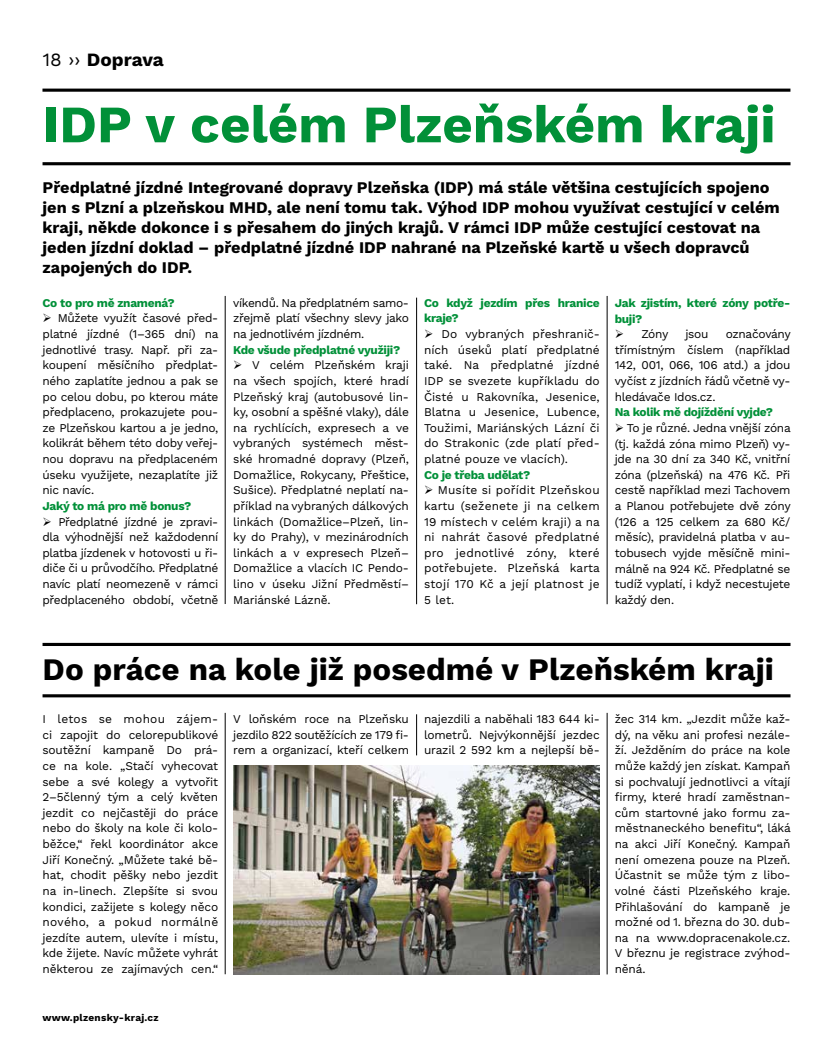
<style>
.page{position:relative;width:833px;height:1063px;background:#fff}
.page>*{position:absolute;margin:0;border:0;box-sizing:border-box;transform-origin:0 0}
.t1{font:700 52.5px "Work Sans";color:#019038}
.t2{font:700 31.25px "Work Sans";color:#000}
.t3{font:700 18.75px "Work Sans";letter-spacing:-.005em;color:#000}
.t4{font:700 16.25px/20px "Work Sans";color:#000}
.t5{font:11.88px/15.6px "Work Sans";letter-spacing:-.025em;color:#000;text-align:justify}
.t6{font:700 11.88px/15.6px "Work Sans";letter-spacing:-.025em;color:#019038}
.t7{font:700 10px "Work Sans";letter-spacing:.025em;color:#000}
.s1{font-weight:400}
</style>
<div class="page">
<hr style="left:42px;top:89px;width:748px;height:3px;background:#000">
<hr style="left:43px;top:162px;width:747px;height:3px;background:#000">
<hr style="left:43px;top:643px;width:747px;height:3px;background:#000">
<hr style="left:43px;top:694px;width:747px;height:3px;background:#000">
<img style="left:233px;top:765px;width:366px;height:209px">
<hr style="left:416px;top:298px;width:1px;height:306px;background:#000">
<hr style="left:607px;top:296px;width:1px;height:308px;background:#000">
<hr style="left:225px;top:296px;width:1px;height:308px;background:#000">
<hr style="left:416px;top:714px;width:1px;height:41px;background:#000">
<hr style="left:607px;top:713px;width:1px;height:261px;background:#000">
<hr style="left:225px;top:713px;width:1px;height:261px;background:#000">
<h3 class="t3" style="left:43px;top:48px;width:123px"><span class="s1">18 ››</span> Doprava</h3>
<h1 class="t1" style="left:43px;top:94px;width:734px">ID P v celém Plzeňském kraji</h1>
<p class="t4" style="left:43px;top:178px;width:739px">Předplatné jízdné Integrované dopravy Plzeňska (ID P) má stále většina cestujících spojeno jen s Plzní a plzeňskou MHD, ale není tomu tak. Výhod ID P mohou využívat cestující v celém kraji, někde dokonce i s přesahem do jiných krajů. V rámci ID P může cestující cestovat na jeden jízdní doklad – předplatné jízdné ID P nahrané na Plzeňské kartě u všech dopravců zapojených do ID P.</p>
<p class="t6" style="left:43px;top:295px;width:134px">Co to pro mě znamená?</p>
<p class="t5" style="left:43px;top:311px;width:177px">➢ Můžete využít časové před&shy;platné jízdné (1–365 dní) na jednotlivé trasy. Např. při za&shy;koupení měsíčního předplat&shy;ného zaplatíte jednou a pak se po celou dobu, po kterou máte předplaceno, prokazujete pou&shy;ze Plzeňskou kartou a je jedno, kolikrát během této doby veřej&shy;nou dopravu na předplaceném úseku využijete, nezaplatíte již nic navíc.</p>
<p class="t6" style="left:43px;top:499px;width:150px">Jaký to má pro mě bonus?</p>
<p class="t5" style="left:43px;top:514px;width:177px">➢ Předplatné jízdné je zpravi&shy;dla výhodnější než každodenní platba jízdenek v hotovosti u ři&shy;diče či u průvodčího. Předplatné navíc platí neomezeně v rámci předplaceného období, včetně</p>
<p class="t5" style="left:233px;top:295px;width:177px">víkendů. Na předplatném samo&shy;zřejmě platí všechny slevy jako na jednotlivém jízdném.</p>
<p class="t6" style="left:233px;top:342px;width:168px">Kde všude předplatné využiji?</p>
<p class="t5" style="left:233px;top:358px;width:177px">➢ V celém Plzeňském kraji na všech spojích, které hradí Plzeňský kraj (autobusové lin&shy;ky, osobní a spěšné vlaky), dále na rychlících, expresech a ve vybraných systémech měst&shy;ské hromadné dopravy (Plzeň, Domažlice, Rokycany, Přeštice, Sušice). Předplatné neplatí na&shy;příklad na vybraných dálkových linkách (Domažlice–Plzeň, lin&shy;ky do Prahy), v mezinárodních linkách a v expresech Plzeň– Domažlice a vlacích IC Pendo&shy;lino v úseku Jižní Předměstí– Mariánské Lázně.</p>
<p class="t6" style="left:424px;top:296px;width:177px">Co když jezdím přes hranice kraje?</p>
<p class="t5" style="left:424px;top:327px;width:177px">➢ Do vybraných přeshranič&shy;ních úseků platí předplatné také. Na předplatné jízdné IDP se svezete kupříkladu do Čisté u Rakovníka, Jesenice, Blatna u Jesenice, Lubence, Toužimi, Mariánských Lázní či do Strakonic (zde platí před&shy;platné pouze ve vlacích).</p>
<p class="t6" style="left:424px;top:467px;width:108px">Co je třeba udělat?</p>
<p class="t5" style="left:424px;top:483px;width:177px">➢ Musíte si pořídit Plzeňskou kartu (seženete ji na celkem 19 místech v celém kraji) a na ni nahrát časové předplatné pro jednotlivé zóny, které potřebujete. Plzeňská karta stojí 170 Kč a její platnost je 5 let.</p>
<p class="t6" style="left:615px;top:296px;width:177px">Jak zjistím, které zóny potře&shy;buji?</p>
<p class="t5" style="left:615px;top:327px;width:55px">➢ Zóny</p>
<p class="t5" style="left:685px;top:327px;width:25px">jsou</p>
<p class="t5" style="left:615px;top:327px;width:177px;text-indent:111px">označovány třímístným číslem (například 142, 001, 066, 106 atd.) a jdou vyčíst z jízdních řádů včetně vy&shy;hledávače Idos.cz.</p>
<p class="t6" style="left:615px;top:405px;width:160px">Na kolik mě dojíždění vyjde?</p>
<p class="t5" style="left:615px;top:421px;width:177px">➢ To je různé. Jedna vnější zóna (tj. každá zóna mimo Plzeň) vy&shy;jde na 30 dní za 340 Kč, vnitřní zóna (plzeňská) na 476 Kč. Při cestě například mezi Tachovem a Planou potřebujete dvě zóny (126 a 125 celkem za 680 Kč/ měsíc), pravidelná platba v au&shy;tobusech vyjde měsíčně mini&shy;málně na 924 Kč. Předplatné se tudíž vyplatí, i když necestujete každý den.</p>
<h2 class="t2" style="left:43px;top:652px;width:732px">Do práce na kole již posedmé v Plzeňském kraji</h2>
<p class="t5" style="left:43px;top:712px;width:177px">I letos se mohou zájem&shy;ci zapojit do celorepublikové soutěžní kampaně Do prá&shy;ce na kole. „Stačí vyhecovat sebe a své kolegy a vytvořit 2–5členný tým a celý květen jezdit co nejčastěji do práce nebo do školy na kole či kolo&shy;běžce,“ řekl koordinátor akce Jiří Konečný. „Můžete také bě&shy;hat, chodit pěšky nebo jezdit na in-linech. Zlepšíte si svou kondici, zažijete s kolegy něco nového, a pokud normálně jezdíte autem, ulevíte i místu, kde žijete. Navíc můžete vyhrát některou ze zajímavých cen.“</p>
<p class="t5" style="left:233px;top:712px;width:177px">V loňském roce na Plzeňsku jezdilo 822 soutěžících ze 179 fi&shy;rem a organizací, kteří celkem</p>
<p class="t5" style="left:424px;top:712px;width:177px">najezdili a naběhali 183 644 ki&shy;lometrů. Nejvýkonnější jezdec urazil 2 592 km a nejlepší bě-</p>
<p class="t5" style="left:615px;top:712px;width:177px">žec 314 km. „Jezdit může kaž&shy;dý, na věku ani profesi nezále&shy;ží. Ježděním do práce na kole může každý jen získat. Kampaň si pochvalují jednotlivci a vítají firmy, které hradí zaměstnan&shy;cům startovné jako formu za&shy;městnaneckého benefitu“, láká na akci Jiří Konečný. Kampaň není omezena pouze na Plzeň.<br>Účastnit se může tým z libo&shy;volné části Plzeňského kraje.<br>Přihlašování do kampaně je možné od 1. března do 30. dub&shy;na na www.dopracenakole.cz.<br>V březnu je registrace zvýhod&shy;něná.</p>
<p class="t7" style="left:43px;top:1012px;width:118px">www.plzensky-kraj.cz</p>
</div>
